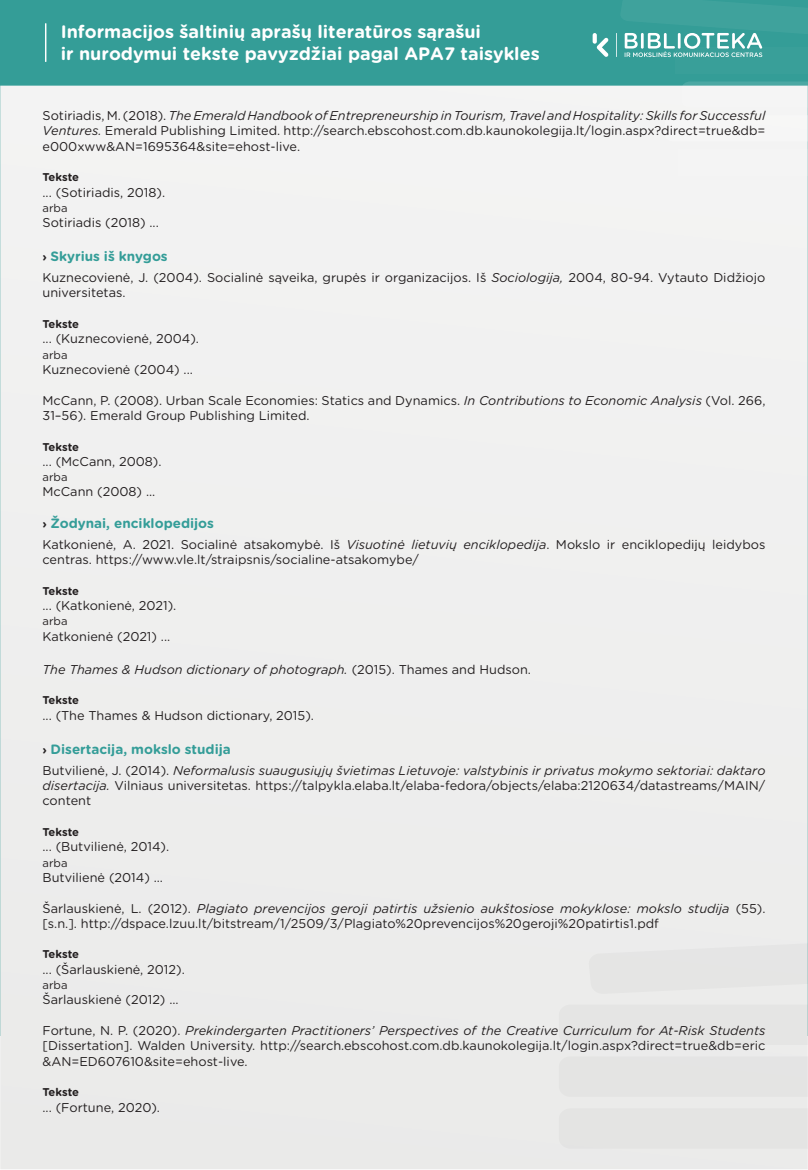
<style>
.page{position:relative;width:808px;height:1170px;background:#fff}
.page>*{position:absolute;margin:0;border:0;box-sizing:border-box;transform-origin:0 0}
.t1{font:700 18px/21.6px "Gotham Rounded";color:#fff}
.t2{font:700 13.5px "Gotham Rounded";color:#349d98}
.t3{font:12.75px/15.3px "Gotham Rounded";color:#231f20}
.t4{font:italic 12.75px "Gotham Rounded";color:#231f20}
.t5{font:700 11.25px "Gotham Rounded";letter-spacing:-.01em;color:#231f20}
.t6{font:11.25px "Gotham Rounded";color:#231f20}
.s1{font-style:italic}
.s2{font-size:12px;color:#231f20}
.s3{font-style:normal}
</style>
<div class="page">
<div style="left:0;top:0;width:808px;height:1035px;background:#349d97"></div>
<div style="left:0;top:86px;width:808px;height:1083px;background:#efefee"></div>
<div style="left:678px;top:149px;width:130px;height:26px;background:#f4f4f4"></div>
<div style="left:665px;top:115px;width:143px;height:26px;background:#f6f6f6"></div>
<svg style="left:681px;top:81px;width:127px;height:27px"></svg>
<div style="left:675px;top:48px;width:133px;height:26px;background:#399f99"></div>
<hr style="left:45px;top:23px;width:1px;height:39px;background:#fff">
<div style="left:559px;top:1108px;width:249px;height:40px;background:#e4e4e3"></div>
<div style="left:559px;top:1056px;width:249px;height:40px;background:#e4e4e3"></div>
<div style="left:559px;top:1004px;width:249px;height:40px;background:#e5e5e4"></div>
<div style="left:588px;top:936px;width:220px;height:58px;background:#e5e5e5"></div>
<svg style="left:593px;top:33px;width:15px;height:24px"></svg>
<svg style="left:616px;top:0;width:192px;height:57px"></svg>
<h1 class="t1" style="left:61px;top:20px;width:480px">Informacijos šaltinių aprašų literatūros sąrašui<br>ir nurodymui tekste pavyzdžiai pagal APA7 taisykles</h1>
<p class="t3" style="left:43px;top:107px;width:724px;text-align:justify">Sotiriadis, M. (2018). <span class="s1">The Emerald Handbook of Entrepreneurship in Tourism, Travel and Hospitality: Skills for Successful Ventures.</span> Emerald Publishing Limited. http://search.ebscohost.com.db.kaunokolegija.lt/login.aspx?direct=true&amp;db= e000xww&amp;AN=1695364&amp;site=ehost-live.</p>
<p class="t5" style="left:43px;top:169px;width:38px">Tekste</p>
<p class="t3" style="left:43px;top:184px;width:124px">... (Sotiriadis, 2018).</p>
<p class="t6" style="left:43px;top:200px;width:27px">arba</p>
<p class="t3" style="left:43px;top:214px;width:118px">Sotiriadis (2018) ...</p>
<p class="t2" style="left:43px;top:247px;width:127px"><span class="s2">›</span> Skyrius iš knygos</p>
<p class="t3" style="left:43px;top:269px;width:724px">Kuznecovienė, J. (2004). Socialinė sąveika, grupės ir organizacijos. Iš <span class="s1">Sociologija,</span> 2004, 80-94. Vytauto Didžiojo universitetas.</p>
<p class="t5" style="left:43px;top:316px;width:38px">Tekste</p>
<p class="t3" style="left:43px;top:330px;width:158px">... (Kuznecovienė, 2004).</p>
<p class="t6" style="left:43px;top:347px;width:27px">arba</p>
<p class="t3" style="left:43px;top:361px;width:152px">Kuznecovienė (2004) ...</p>
<p class="t3" style="left:43px;top:392px;width:724px">McCann, P. (2008). Urban Scale Economies: Statics and Dynamics. <span class="s1">In Contributions to Economic Analysis</span> (Vol. 266,<br>31–56). Emerald Group Publishing Limited.</p>
<p class="t5" style="left:43px;top:438px;width:38px">Tekste</p>
<p class="t3" style="left:43px;top:453px;width:121px">... (McCann, 2008).</p>
<p class="t6" style="left:43px;top:469px;width:27px">arba</p>
<p class="t3" style="left:43px;top:483px;width:114px">McCann (2008) ...</p>
<p class="t2" style="left:43px;top:513px;width:173px"><span class="s2">›</span> Žodynai, enciklopedijos</p>
<p class="t3" style="left:43px;top:536px;width:724px">Katkonienė, A. 2021. Socialinė atsakomybė. Iš <span class="s1">Visuotinė lietuvių enciklopedija</span>. Mokslo ir enciklopedijų leidybos centras. https://www.vle.lt/straipsnis/socialine-atsakomybe/</p>
<p class="t5" style="left:43px;top:582px;width:38px">Tekste</p>
<p class="t3" style="left:43px;top:597px;width:135px">... (Katkonienė, 2021).</p>
<p class="t6" style="left:43px;top:613px;width:27px">arba</p>
<p class="t3" style="left:43px;top:627px;width:129px">Katkonienė (2021) ...</p>
<p class="t4" style="left:43px;top:660px;width:490px">The Thames &amp; Hudson dictionary of photograph. <span class="s3">(2015). Thames and Hudson.</span></p>
<p class="t5" style="left:43px;top:692px;width:38px">Tekste</p>
<p class="t3" style="left:43px;top:707px;width:273px">... (The Thames &amp; Hudson dictionary, 2015).</p>
<p class="t2" style="left:43px;top:739px;width:190px"><span class="s2">›</span> Disertacija, mokslo studija</p>
<p class="t3" style="left:43px;top:762px;width:724px;text-align:justify">Butvilienė, J. (2014). <span class="s1">Neformalusis suaugusiųjų švietimas Lietuvoje: valstybinis ir privatus mokymo sektoriai: daktaro disertacija.</span> Vilniaus universitetas. https://talpykla.elaba.lt/elaba-fedora/objects/elaba:2120634/datastreams/MAIN/ content</p>
<p class="t5" style="left:43px;top:823px;width:38px">Tekste</p>
<p class="t3" style="left:43px;top:838px;width:128px">... (Butvilienė, 2014).</p>
<p class="t6" style="left:43px;top:854px;width:27px">arba</p>
<p class="t3" style="left:43px;top:869px;width:122px">Butvilienė (2014) ...</p>
<p class="t3" style="left:43px;top:899px;width:724px">Šarlauskienė, L. (2012). <span class="s1">Plagiato prevencijos geroji patirtis užsienio aukštosiose mokyklose: mokslo studija</span> (55). [s.n.]. http://dspace.lzuu.lt/bitstream/1/2509/3/Plagiato%20prevencijos%20geroji%20patirtis1.pdf</p>
<p class="t5" style="left:43px;top:946px;width:38px">Tekste</p>
<p class="t3" style="left:43px;top:960px;width:144px">... (Šarlauskienė, 2012).</p>
<p class="t6" style="left:43px;top:977px;width:27px">arba</p>
<p class="t3" style="left:43px;top:991px;width:138px">Šarlauskienė (2012) ...</p>
<p class="t3" style="left:43px;top:1022px;width:724px;text-align:justify">Fortune, N. P. (2020). <span class="s1">Prekindergarten Practitioners’ Perspectives of the Creative Curriculum for At-Risk Students </span>[Dissertation]. Walden University. http://search.ebscohost.com.db.kaunokolegija.lt/login.aspx?direct=true&amp;db=eric &amp;AN=ED607610&amp;site=ehost-live.</p>
<p class="t5" style="left:43px;top:1083px;width:38px">Tekste</p>
<p class="t3" style="left:43px;top:1098px;width:119px">... (Fortune, 2020).</p>
</div>
